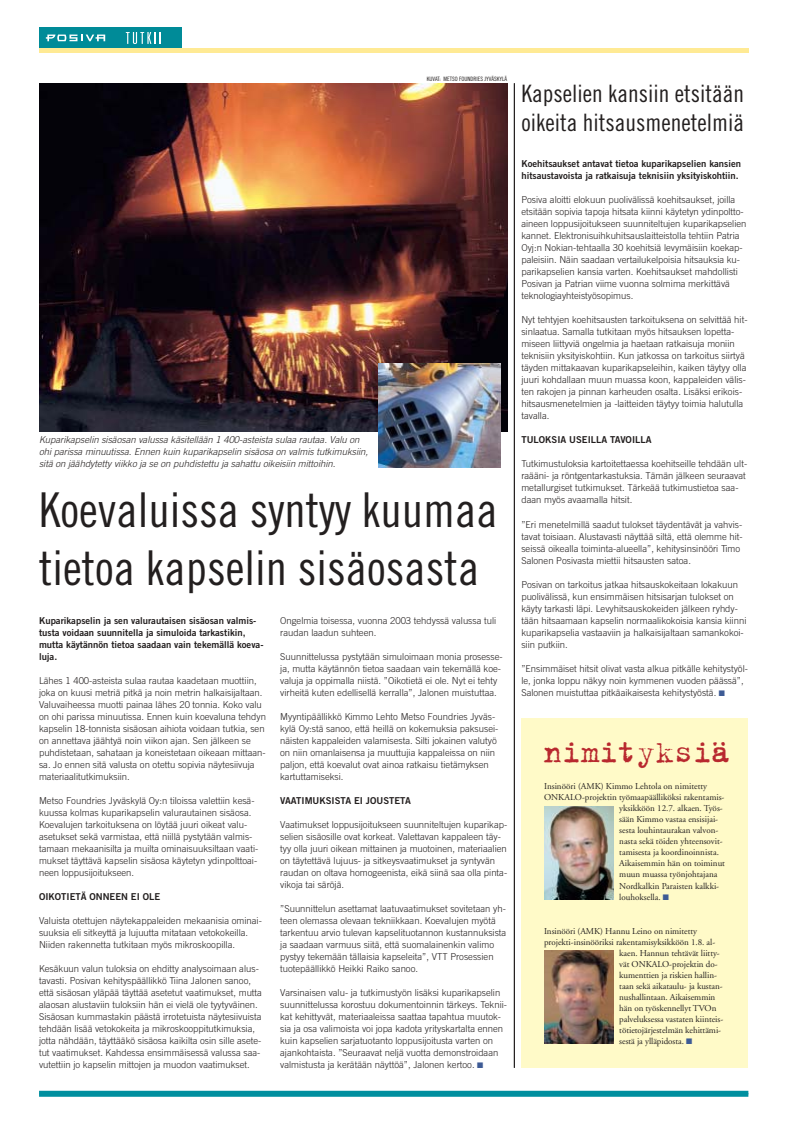
<style>
.page{position:relative;width:788px;height:1126px;background:#fff}
.page>*{position:absolute;margin:0;border:0;box-sizing:border-box;transform-origin:0 0}
.t1{font:48px/57.6px "Trade Gothic Cond Eighteen";color:#231f1f}
.t2{font:34px "Trixie";color:#b8282e}
.t3{font:24px/28.8px "Trade Gothic Cond Eighteen";color:#231f1f}
.t4{font:300 9.5px/12px "Trade Gothic";color:#231f1f}
.t5{font:9.5px/12px "Trade Gothic Bold Two";color:#231f1f}
.t6{font:italic 300 9.5px/12px "Trade Gothic";color:#231f1f}
.t7{font:9px "Adobe Garamond";letter-spacing:-.005em;color:#231f1f}
.t8{font:6px "Trade Gothic Cond Eighteen";color:#231f1f}
.s1{color:#3e5b95}
</style>
<div class="page">
<div style="left:521px;top:718px;width:227px;height:349px;background:#fffac8"></div>
<div style="left:39px;top:1090px;width:709px;height:6px;background:#008f9f"></div>
<div style="left:39px;top:28px;width:142px;height:20px;background:#008b98"></div>
<svg style="left:46px;top:35px;width:59px;height:6px"></svg>
<div style="left:39px;top:48px;width:709px;height:5px;background:#ffea94"></div>
<svg style="left:126px;top:32px;width:34px;height:12px"></svg>
<img style="left:544px;top:950px;width:69px;height:93px">
<img style="left:544px;top:806px;width:69px;height:93px">
<img style="left:39px;top:83px;width:468px;height:348px">
<img style="left:378px;top:363px;width:122px;height:104px">
<hr style="left:514px;top:83px;width:1px;height:984px;background:#231f1f">
<p class="t8" style="left:426px;top:76px;width:82px">KUVAT: METSO FOUNDRIES JYVÄSKYLÄ</p>
<p class="t6" style="left:39px;top:435px;width:330px">Kuparikapselin sisäosan valussa käsitellään 1 400-asteista sulaa rautaa. Valu on ohi parissa minuutissa. Ennen kuin kuparikapselin sisäosa on valmis tutkimuksiin, sitä on jäähdytetty viikko ja se on puhdistettu ja sahattu oikeisiin mittoihin.</p>
<h1 class="t1" style="left:39px;top:485px;width:460px">Koevaluissa syntyy kuumaa tietoa kapselin sisäosasta</h1>
<p class="t4" style="left:280px;top:615px;width:217px">Ongelmia toisessa, vuonna 2003 tehdyssä valussa tuli raudan laadun suhteen.</p>
<p class="t4" style="left:280px;top:651px;width:224px">Suunnittelussa pystytään simuloimaan monia prosesse&shy;ja, mutta käytännön tietoa saadaan vain tekemällä koe&shy;valuja ja oppimalla niistä. ”Oikotietä ei ole. Nyt ei tehty virheitä kuten edellisellä kerralla”, Jalonen muistuttaa.</p>
<p class="t4" style="left:280px;top:711px;width:219px">Myyntipäällikkö Kimmo Lehto Metso Foundries Jyväs&shy;kylä Oy:stä sanoo, että heillä on kokemuksia paksusei&shy;näisten kappaleiden valamisesta. Silti jokainen valutyö on niin omanlaisensa ja muuttujia kappaleissa on niin paljon, että koevalut ovat ainoa ratkaisu tietämyksen kartuttamiseksi.</p>
<p class="t5" style="left:280px;top:795px;width:132px">VAATIMUKSISTA EI JOUSTETA</p>
<p class="t4" style="left:280px;top:819px;width:228px">Vaatimukset loppusijoitukseen suunniteltujen kuparikap&shy;selien sisäosille ovat korkeat. Valettavan kappaleen täy&shy;tyy olla juuri oikean mittainen ja muotoinen, materiaalien on täytettävä lujuus- ja sitkeysvaatimukset ja syntyvän raudan on oltava homogeenista, eikä siinä saa olla pinta&shy;vikoja tai säröjä.</p>
<p class="t4" style="left:280px;top:903px;width:227px">”Suunnittelun asettamat laatuvaatimukset sovitetaan yh&shy;teen olemassa olevaan tekniikkaan. Koevalujen myötä tarkentuu arvio tulevan kapselituotannon kustannuksista ja saadaan varmuus siitä, että suomalainenkin valimo pystyy tekemään tällaisia kapseleita”, VTT Prosessien tuotepäällikkö Heikki Raiko sanoo.</p>
<p class="t4" style="left:280px;top:987px;width:228px">Varsinaisen valu- ja tutkimustyön lisäksi kuparikapselin suunnittelussa korostuu dokumentoinnin tärkeys. Teknii&shy;kat kehittyvät, materiaaleissa saattaa tapahtua muutok&shy;sia ja osa valimoista voi jopa kadota yrityskartalta ennen kuin kapselien sarjatuotanto loppusijoitusta varten on ajankohtaista. ”Seuraavat neljä vuotta demonstroidaan valmistusta ja kerätään näyttöä”, Jalonen kertoo. <span class="s1">■</span></p>
<p class="t5" style="left:39px;top:615px;width:226px">Kuparikapselin ja sen valurautaisen sisäosan valmis&shy;tusta voidaan suunnitella ja simuloida tarkastikin, mutta käytännön tietoa saadaan vain tekemällä koeva&shy;luja.</p>
<p class="t4" style="left:39px;top:675px;width:228px">Lähes 1 400-asteista sulaa rautaa kaadetaan muottiin, joka on kuusi metriä pitkä ja noin metrin halkaisijaltaan.<br>Valuvaiheessa muotti painaa lähes 20 tonnia. Koko valu on ohi parissa minuutissa. Ennen kuin koevaluna tehdyn kapselin 18-tonnista sisäosan aihiota voidaan tutkia, sen on annettava jäähtyä noin viikon ajan. Sen jälkeen se puhdistetaan, sahataan ja koneistetaan oikeaan mittaan&shy;sa. Jo ennen sitä valusta on otettu sopivia näytesiivuja materiaalitutkimuksiin.</p>
<p class="t4" style="left:39px;top:795px;width:221px">Metso Foundries Jyväskylä Oy:n tiloissa valettiin kesä&shy;kuussa kolmas kuparikapselin valurautainen sisäosa.<br>Koevalujen tarkoituksena on löytää juuri oikeat valu&shy;asetukset sekä varmistaa, että niillä pystytään valmis&shy;tamaan mekaanisilta ja muilta ominaisuuksiltaan vaati&shy;mukset täyttävä kapselin sisäosa käytetyn ydinpolttoai&shy;neen loppusijoitukseen.</p>
<p class="t5" style="left:39px;top:891px;width:123px">OIKOTIETÄ ONNEEN EI OLE</p>
<p class="t4" style="left:39px;top:915px;width:224px">Valuista otettujen näytekappaleiden mekaanisia ominai&shy;suuksia eli sitkeyttä ja lujuutta mitataan vetokokeilla.<br>Niiden rakennetta tutkitaan myös mikroskoopilla.</p>
<p class="t4" style="left:39px;top:963px;width:224px">Kesäkuun valun tuloksia on ehditty analysoimaan alus&shy;tavasti. Posivan kehityspäällikkö Tiina Jalonen sanoo, että sisäosan yläpää täyttää asetetut vaatimukset, mutta alaosan alustaviin tuloksiin hän ei vielä ole tyytyväinen.<br>Sisäosan kummastakin päästä irrotetuista näytesiivuista tehdään lisää vetokokeita ja mikroskooppitutkimuksia, jotta nähdään, täyttääkö sisäosa kaikilta osin sille asete&shy;tut vaatimukset. Kahdessa ensimmäisessä valussa saa&shy;vutettiin jo kapselin mittojen ja muodon vaatimukset.</p>
<h3 class="t3" style="left:521px;top:81px;width:224px">Kapselien kansiin etsitään oikeita hitsausmenetelmiä</h3>
<p class="t5" style="left:521px;top:159px;width:221px">Koehitsaukset antavat tietoa kuparikapselien kansien hitsaustavoista ja ratkaisuja teknisiin yksityiskohtiin.</p>
<p class="t4" style="left:521px;top:195px;width:226px">Posiva aloitti elokuun puolivälissä koehitsaukset, joilla etsitään sopivia tapoja hitsata kiinni käytetyn ydinpoltto&shy;aineen loppusijoitukseen suunniteltujen kuparikapselien kannet. Elektronisuihkuhitsauslaitteistolla tehtiin Patria Oyj:n Nokian-tehtaalla 30 koehitsiä levymäisiin koekap&shy;paleisiin. Näin saadaan vertailukelpoisia hitsauksia ku&shy;parikapselien kansia varten. Koehitsaukset mahdollisti Posivan ja Patrian viime vuonna solmima merkittävä teknologiayhteistyösopimus.</p>
<p class="t4" style="left:521px;top:315px;width:227px">Nyt tehtyjen koehitsausten tarkoituksena on selvittää hit&shy;sinlaatua. Samalla tutkitaan myös hitsauksen lopetta&shy;miseen liittyviä ongelmia ja haetaan ratkaisuja moniin teknisiin yksityiskohtiin. Kun jatkossa on tarkoitus siirtyä täyden mittakaavan kuparikapseleihin, kaiken täytyy olla juuri kohdallaan muun muassa koon, kappaleiden välis&shy;ten rakojen ja pinnan karheuden osalta. Lisäksi erikois&shy;hitsausmenetelmien ja -laitteiden täytyy toimia halutulla tavalla.</p>
<p class="t5" style="left:521px;top:435px;width:132px">TULOKSIA USEILLA TAVOILLA</p>
<p class="t4" style="left:521px;top:459px;width:227px">Tutkimustuloksia kartoitettaessa koehitseille tehdään ult&shy;raääni- ja röntgentarkastuksia. Tämän jälkeen seuraavat metallurgiset tutkimukset. Tärkeää tutkimustietoa saa&shy;daan myös avaamalla hitsit.</p>
<p class="t4" style="left:521px;top:519px;width:223px">”Eri menetelmillä saadut tulokset täydentävät ja vahvis&shy;tavat toisiaan. Alustavasti näyttää siltä, että olemme hit&shy;seissä oikealla toiminta-alueella”, kehitysinsinööri Timo Salonen Posivasta miettii hitsausten satoa.</p>
<p class="t4" style="left:521px;top:579px;width:226px">Posivan on tarkoitus jatkaa hitsauskokeitaan lokakuun puolivälissä, kun ensimmäisen hitsisarjan tulokset on käyty tarkasti läpi. Levyhitsauskokeiden jälkeen ryhdy&shy;tään hitsaamaan kapselin normaalikokoisia kansia kiinni kuparikapselia vastaaviin ja halkaisijaltaan samankokoi&shy;siin putkiin.</p>
<p class="t4" style="left:521px;top:663px;width:228px">”Ensimmäiset hitsit olivat vasta alkua pitkälle kehitystyöl&shy;le, jonka loppu näkyy noin kymmenen vuoden päässä”,<br>Salonen muistuttaa pitkäaikaisesta kehitystyöstä. <span class="s1">■</span></p>
<h2 class="t2" style="left:543px;top:741px;width:188px">nimityksiä</h2>
<p class="t7" style="left:544px;top:783px;width:164px">Insinööri (AMK) Kimmo Lehtola on nimitetty</p>
<p class="t7" style="left:544px;top:794px;width:182px">ONKALO-projektin työmaapäälliköksi rakentamis-</p>
<p class="t7" style="left:619px;top:805px;width:105px">yksikköön 12.7. alkaen. Työs-</p>
<p class="t7" style="left:619px;top:816px;width:100px">sään Kimmo vastaa ensisijai-</p>
<p class="t7" style="left:619px;top:827px;width:100px">sesta louhintaurakan valvon-</p>
<p class="t7" style="left:619px;top:838px;width:105px">nasta sekä töiden yhteensovit-</p>
<p class="t7" style="left:619px;top:849px;width:101px">tamisesta ja koordinoinnista.</p>
<p class="t7" style="left:619px;top:860px;width:107px">Aikaisemmin hän on toiminut</p>
<p class="t7" style="left:619px;top:871px;width:100px">muun muassa työnjohtajana</p>
<p class="t7" style="left:619px;top:882px;width:101px">Nordkalkin Paraisten kalkki-</p>
<p class="t7" style="left:619px;top:893px;width:51px">louhoksella. <span class="s1">■</span></p>
<p class="t7" style="left:544px;top:927px;width:154px">Insinööri (AMK) Hannu Leino on nimitetty</p>
<p class="t7" style="left:544px;top:938px;width:172px">pro jekti-insinööriksi rakentamisyksikköön 1.8. al-</p>
<p class="t7" style="left:619px;top:949px;width:102px">kaen. Hannun tehtävät liitty-</p>
<p class="t7" style="left:619px;top:960px;width:100px">vät ONKALO-projektin do-</p>
<p class="t7" style="left:619px;top:971px;width:99px">kumenttien ja riskien hallin-</p>
<p class="t7" style="left:619px;top:982px;width:105px">taan sekä aikataulu- ja kustan-</p>
<p class="t7" style="left:619px;top:993px;width:98px">nushallintaan. Aikaisem min</p>
<p class="t7" style="left:619px;top:1004px;width:99px">hän on työskennellyt TVOn</p>
<p class="t7" style="left:619px;top:1015px;width:105px">palveluksessa vastaten kiinteis-</p>
<p class="t7" style="left:619px;top:1026px;width:103px">tötietojärjestelmän kehittämi-</p>
<p class="t7" style="left:619px;top:1037px;width:74px">sestä ja ylläpidosta. <span class="s1">■</span></p>
</div>
